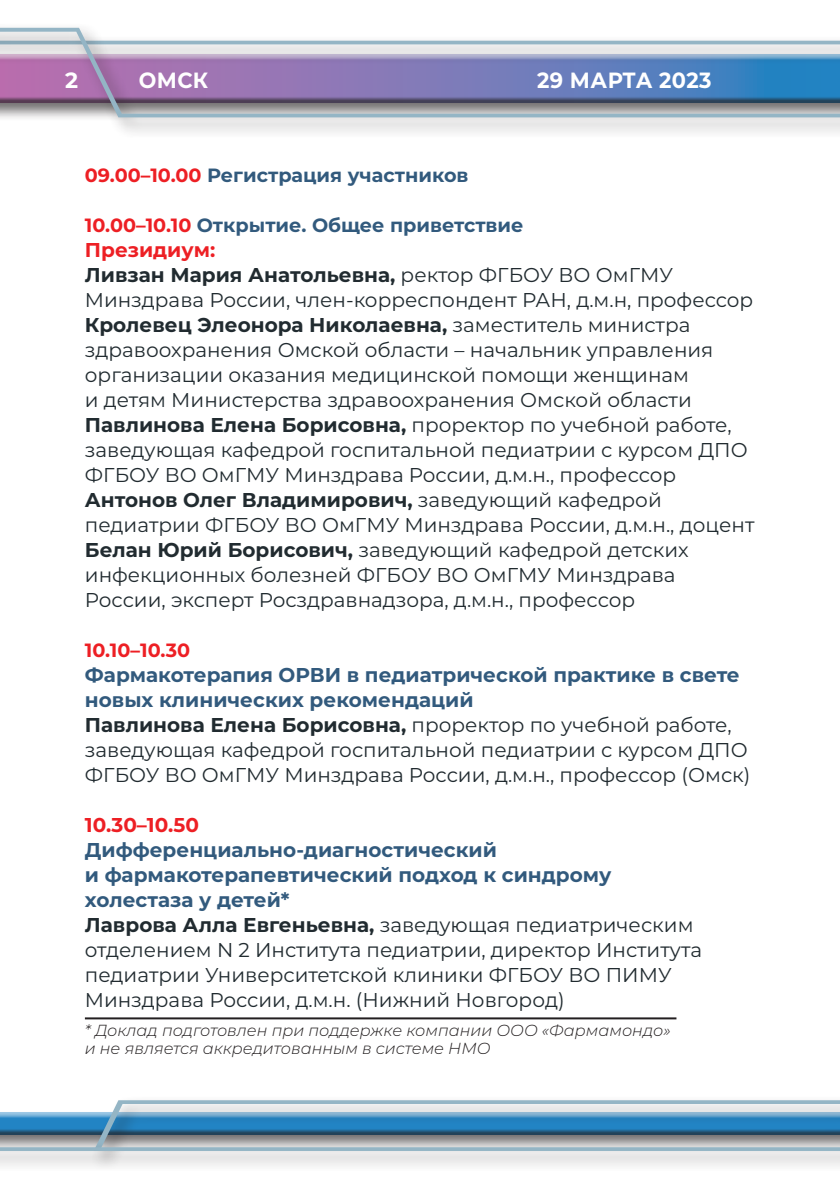
<style>
.page{position:relative;width:840px;height:1191px;background:#fff}
.page>*{position:absolute;margin:0;border:0;box-sizing:border-box;transform-origin:0 0}
.t1{font:700 22px "Montserrat";letter-spacing:.02em;color:#fff;scale:.95 1}
.t2{font:700 22px "Montserrat";letter-spacing:.02em;color:#fff}
.t3{font:20px/25px "Montserrat";color:#212b30}
.t4{font:700 20px "Montserrat";color:#ed1f24}
.t5{font:700 19.2px "Montserrat";color:#325a7d}
.t6{font:700 19.2px "Montserrat";color:#ed1f24}
.t7{font:italic 300 16px/18px "Montserrat";color:#231f20}
.s1{color:#ed1f24}
.s2{font-weight:700;color:#ed1f24}
.s3{font-weight:700}
.s4{font-weight:700;color:#325a7d}
</style>
<div class="page">
<div style="left:0;top:22px;width:839px;height:117px;background:#231f20;opacity:.45"></div>
<svg style="left:0;top:28px;width:839px;height:89px;background:#9ea0c0"></svg>
<div style="left:0;top:1082px;width:839px;height:90px;background:#231f20;opacity:.45"></div>
<svg style="left:0;top:1087px;width:839px;height:64px"></svg>
<hr style="left:85px;top:1017px;width:591px;height:2px;background:#231f20">
<p class="t2" style="left:65px;top:64px;width:14px">2</p>
<p class="t1" style="left:139px;top:64px;width:75px">омск</p>
<p class="t1" style="left:537px;top:64px;width:185px">29 марта 2023</p>
<p class="t5" style="left:85px;top:161px;width:385px"><span class="s1">09.00–10.00</span> Регистрация участников</p>
<p class="t5" style="left:85px;top:211px;width:440px"><span class="s1">10.00–10.10</span> Открытие. Общее приветствие</p>
<p class="t3" style="left:85px;top:236px;width:670px"><span class="s2">Президиум:<br></span><span class="s3">Ливзан Мария Анатольевна,</span> ректор ФГБОУ ВО ОмГМУ Минздрава России, член-корреспондент РАН, д.м.н, профессор <span class="s3">Кролевец Элеонора Николаевна,</span> заместитель министра здравоохранения Омской области – начальник управления организации оказания медицинской помощи женщинам<br>и детям Министерства здравоохранения Омской области <span class="s3">Павлинова Елена Борисовна,</span> проректор по учебной работе, заведующая кафедрой госпитальной педиатрии с курсом ДПО ФГБОУ ВО ОмГМУ Минздрава России, д.м.н., профессор <span class="s3">Антонов Олег Владимирович,</span> заведующий кафедрой педиатрии ФГБОУ ВО ОмГМУ Минздрава России, д.м.н., доцент <span class="s3">Белан Юрий Борисович,</span> заведующий кафедрой детских инфекционных болезней ФГБОУ ВО ОмГМУ Минздрава России, эксперт Росздравнадзора, д.м.н., профессор</p>
<p class="t6" style="left:85px;top:636px;width:107px">10.10–10.30</p>
<p class="t3" style="left:85px;top:661px;width:666px"><span class="s4">Фармакотерапия ОРВИ в педиатрической практике в свете новых клинических рекомендаций<br></span><span class="s3">Павлинова Елена Борисовна,</span> проректор по учебной работе, заведующая кафедрой госпитальной педиатрии с курсом ДПО ФГБОУ ВО ОмГМУ Минздрава России, д.м.н., профессор (Омск)</p>
<p class="t4" style="left:85px;top:810px;width:115px">10.30–10.50</p>
<p class="t3" style="left:85px;top:836px;width:618px"><span class="s4">Дифференциально-диагностический<br>и фармакотерапевтический подход к синдрому холестаза у детей*<br></span><span class="s3">Лаврова Алла Евгеньевна,</span> заведующая педиатрическим отделением N 2 Института педиатрии, директор Института педиатрии Университетской клиники ФГБОУ ВО ПИМУ Минздрава России, д.м.н. (Нижний Новгород)</p>
<p class="t7" style="left:85px;top:1021px;width:587px">* Доклад подготовлен при поддержке компании ООО «Фармамондо» и не является аккредитованным в системе НМО</p>
</div>
